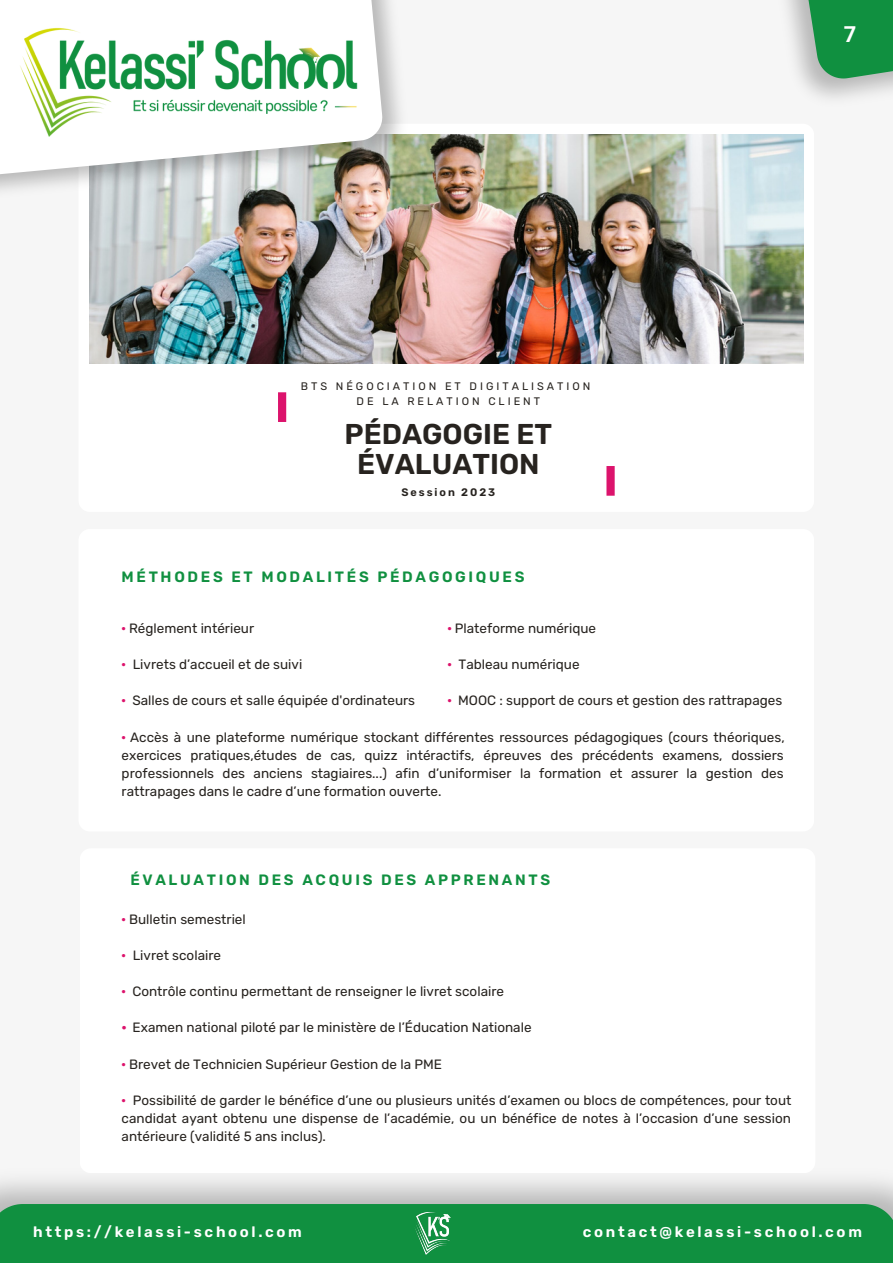
<style>
.page{position:relative;width:893px;height:1264px;background:#fff}
.page>*{position:absolute;margin:0;border:0;box-sizing:border-box;transform-origin:0 0}
.t1{font:600 28.65px/29.7px "Rubik";color:#27231f;text-align:center}
.t2{font:700 21.9px "Roboto";color:#fff}
.t3{font:600 15px "Rubik";letter-spacing:.18em;color:#109040}
.t4{font:600 15px "Rubik";letter-spacing:.18em;color:#fff}
.t5{font:13.5px/18px "Rubik";color:#27231f;text-align:justify}
.t6{font:10.95px "Rubik";letter-spacing:.275em;color:#27231f}
.t7{font:600 10.95px "Rubik";letter-spacing:.18em;color:#27231f}
.s1{font-weight:600;color:#dc136c}
.s2{font-family:"Free Serif";color:#dc136c}
</style>
<div class="page">
<div style="left:0;top:0;width:892px;height:1262px;background:#f6f6f6"></div>
<svg style="left:782px;top:0;width:110px;height:82px;background:#58aa77"></svg>
<div style="left:78px;top:124px;width:736px;height:388px;background:#fff;border-radius:11px"></div>
<img style="left:89px;top:134px;width:714px;height:230px">
<img style="left:89px;top:0;width:331px;height:230px">
<svg style="left:0;top:0;width:384px;height:195px"></svg>
<img style="left:5px;top:6px;width:367px;height:140px">
<div style="left:0;top:1203px;width:892px;height:59px;background:#109040"></div>
<img style="left:406px;top:1206px;width:54px;height:51px">
<div style="left:78px;top:529px;width:736px;height:302px;background:#fff;border-radius:11px"></div>
<div style="left:80px;top:848px;width:735px;height:325px;background:#fff;border-radius:11px"></div>
<div style="left:278px;top:392px;width:8px;height:30px;background:#dc136c"></div>
<div style="left:606px;top:466px;width:8px;height:29px;background:#dc136c"></div>
<p class="t2" style="left:843px;top:22px;width:14px">7</p>
<p class="t6" style="left:301px;top:380px;width:291px">BTS NÉGOCIATION ET DIGITALISATION</p>
<p class="t6" style="left:356px;top:394px;width:185px">DE LA RELATION CLIENT</p>
<p class="t1" style="left:344px;top:419px;width:209px">PÉDAGOGIE ET<br>ÉVALUATION</p>
<p class="t7" style="left:401px;top:486px;width:95px">Session 2023</p>
<p class="t3" style="left:122px;top:568px;width:404px">MÉTHODES ET MODALITÉS PÉDAGOGIQUES</p>
<p class="t5" style="left:447px;top:619px;width:150px"><span class="s1">·</span> Plateforme numérique</p>
<p class="t5" style="left:447px;top:655px;width:133px"><span class="s1">·</span> Tableau numérique</p>
<p class="t5" style="left:447px;top:691px;width:336px"><span class="s1">·</span> MOOC : support de cours et gestion des rattrapages</p>
<p class="t5" style="left:122px;top:728px;width:664px"><span class="s1">·</span> Accès à une plateforme numérique stockant différentes ressources pédagogiques (cours théoriques, exercices pratiques,études de cas, quizz intéractifs, épreuves des précédents examens, dossiers professionnels des anciens stagiaires...) afin d’uniformiser la formation et assurer la gestion des rattrapages dans le cadre d’une formation ouverte.</p>
<p class="t5" style="left:122px;top:619px;width:134px"><span class="s1">·</span> Réglement intérieur</p>
<p class="t5" style="left:122px;top:655px;width:182px"><span class="s1">·</span> Livrets d’accueil et de suivi</p>
<p class="t5" style="left:122px;top:691px;width:295px"><span class="s1">·</span> Salles de cours et salle équipée d'ordinateurs</p>
<p class="t3" style="left:130px;top:871px;width:421px">ÉVALUATION DES ACQUIS DES APPRENANTS</p>
<p class="t5" style="left:122px;top:910px;width:126px"><span class="s1">·</span> Bulletin semestriel</p>
<p class="t5" style="left:122px;top:946px;width:101px"><span class="s1">·</span> Livret scolaire</p>
<p class="t5" style="left:122px;top:982px;width:384px"><span class="s1">·</span> Contrôle continu permettant de renseigner le livret scolaire</p>
<p class="t5" style="left:122px;top:1018px;width:411px"><span class="s2">⦁</span> Examen national piloté par le ministère de l’Éducation Nationale</p>
<p class="t5" style="left:122px;top:1055px;width:322px"><span class="s1">·</span> Brevet de Technicien Supérieur Gestion de la PME</p>
<p class="t5" style="left:122px;top:1091px;width:671px"><span class="s1">·</span> Possibilité de garder le bénéfice d’une ou plusieurs unités d’examen ou blocs de compétences, pour tout candidat ayant obtenu une dispense de l’académie, ou un bénéfice de notes à l’occasion d’une session antérieure (validité 5 ans inclus).</p>
<p class="t4" style="left:33px;top:1223px;width:270px">https://kelassi-school.com</p>
<p class="t4" style="left:583px;top:1223px;width:280px">contact@kelassi-school.com</p>
</div>
